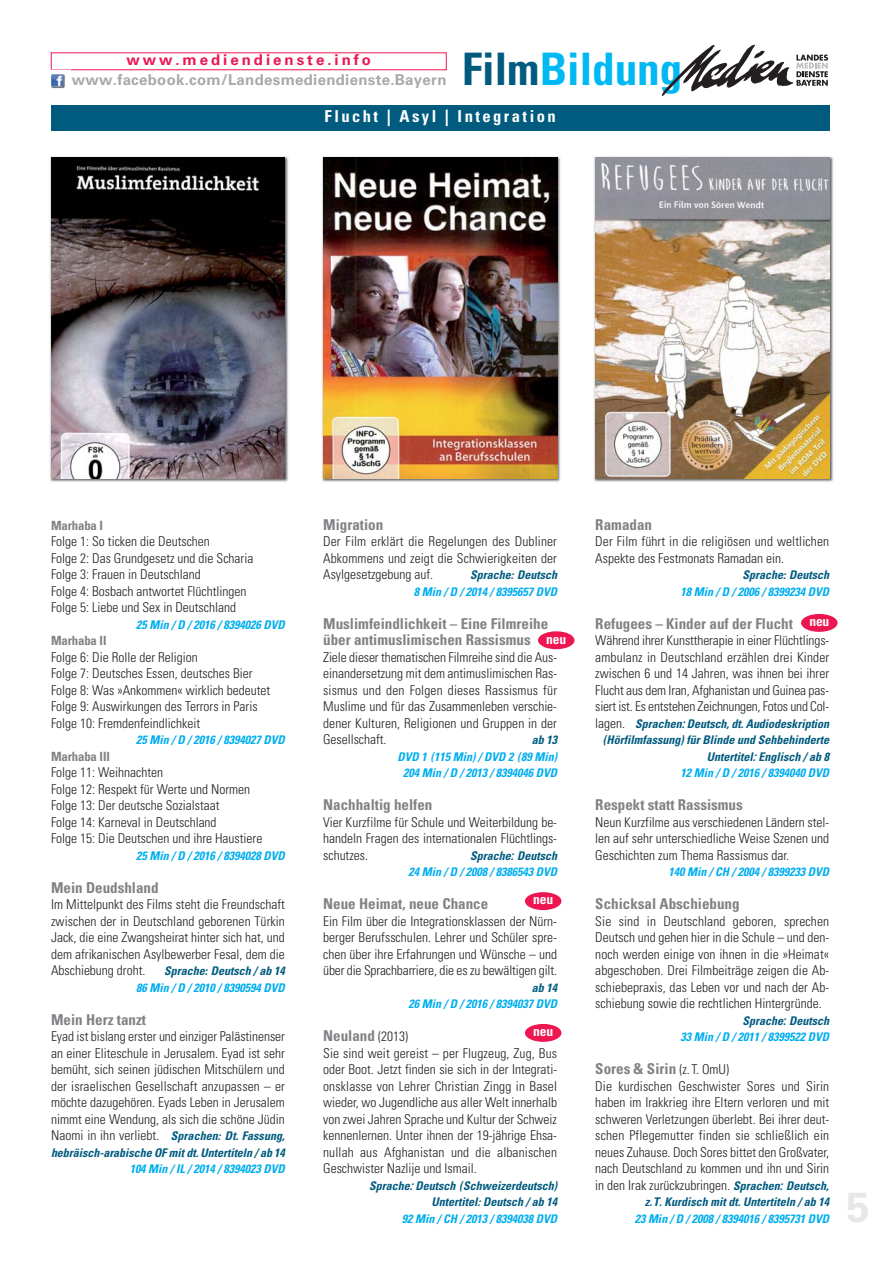
<style>
.page{position:relative;width:893px;height:1263px;background:#fff}
.page>*{position:absolute;margin:0;border:0;box-sizing:border-box;transform-origin:0 0}
.t1{font:700 condensed 45px "Univers";color:#00b9f2}
.t2{font:700 42px "Univers";color:#e6e7e8}
.t3{font:700 condensed 16.5px "Univers";letter-spacing:.15em;color:#fff}
.t4{font:700 condensed 15px/16.5px "Univers";color:#808285}
.t5{font:700 15px "Univers";letter-spacing:.02em;color:#a7a9ac}
.t6{font:700 15px "Univers";letter-spacing:.2em;color:#ed1651}
.t7{font:300 condensed 13.5px/16.5px "Univers";color:#231f20;text-align:justify}
.t8{font:700 condensed 13.5px "Univers";letter-spacing:-.01em;color:#fff}
.t9{font:700 condensed 12.75px "Univers";letter-spacing:-.01em;color:#808285}
.t10{font:italic 700 condensed 12px/16.5px "Univers";color:#00aeef;text-align:center}
.t11{font:italic 700 condensed 12px/16.5px "Univers";color:#005b7f;text-align:right}
.s1{color:#005b7f}
.s2{font-weight:300;font-style:normal;font-size:13.5px;color:#231f20}
.s3{font-weight:300;font-size:13.5px;color:#231f20}
.s4{font-weight:700;font-style:italic;font-size:12px;color:#005b7f}
</style>
<div class="page">
<div style="left:51px;top:106px;width:778px;height:25px;background:#005b7f"></div>
<img style="left:661px;top:45px;width:133px;height:51px">
<svg style="left:796px;top:55px;width:32px;height:31px"></svg>
<img style="left:50px;top:69px;width:15px;height:20px">
<svg style="left:51px;top:69px;width:19px;height:17px"></svg>
<img style="left:50px;top:156px;width:239px;height:326px">
<img style="left:52px;top:157px;width:233px;height:321px">
<img style="left:322px;top:156px;width:239px;height:326px">
<img style="left:323px;top:157px;width:234px;height:321px">
<img style="left:594px;top:156px;width:240px;height:326px">
<img style="left:595px;top:157px;width:234px;height:321px">
<div style="left:525px;top:1024px;width:36px;height:18px;background:#ed1651;border-radius:50%"></div>
<div style="left:801px;top:614px;width:37px;height:18px;background:#ed1651;border-radius:50%"></div>
<div style="left:525px;top:892px;width:36px;height:18px;background:#ed1651;border-radius:50%"></div>
<div style="left:538px;top:631px;width:36px;height:18px;background:#ed1651;border-radius:50%"></div>
<h1 class="t1" style="left:462px;top:53px;width:221px"><span class="s1">Film</span>Bildung</h1>
<p class="t3" style="left:325px;top:111px;width:233px">Flucht | Asyl | Integration</p>
<p class="t6" style="left:126px;top:54px;width:246px">www.mediendienste.info</p>
<p class="t5" style="left:72px;top:74px;width:376px">www.facebook.com/Landesmediendienste.Bayern</p>
<p class="t9" style="left:51px;top:520px;width:54px">Marhaba I</p>
<p class="t7" style="left:51px;top:534px;width:204px;text-align:left">Folge 1: So ticken die Deutschen<br>Folge 2: Das Grundgesetz und die Scharia Folge 3: Frauen in Deutschland<br>Folge 4: Bosbach antwortet Flüchtlingen Folge 5: Liebe und Sex in Deutschland</p>
<p class="t10" style="left:136px;top:617px;width:150px">25 Min / D / 2016 / 8394026 DVD</p>
<p class="t9" style="left:51px;top:636px;width:57px">Marhaba II</p>
<p class="t7" style="left:51px;top:650px;width:221px;text-align:left">Folge 6: Die Rolle der Religion<br>Folge 7: Deutsches Essen, deutsches Bier Folge 8: Was »Ankommen« wirklich bedeutet Folge 9: Auswirkungen des Terrors in Paris Folge 10: Fremdenfeindlichkeit</p>
<p class="t10" style="left:136px;top:733px;width:150px">25 Min / D / 2016 / 8394027 DVD</p>
<p class="t9" style="left:51px;top:751px;width:60px">Marhaba III</p>
<p class="t7" style="left:51px;top:765px;width:213px;text-align:left">Folge 11: Weihnachten<br>Folge 12: Respekt für Werte und Normen Folge 13: Der deutsche Sozialstaat<br>Folge 14: Karneval in Deutschland<br>Folge 15: Die Deutschen und ihre Haustiere</p>
<p class="t10" style="left:136px;top:848px;width:150px">25 Min / D / 2016 / 8394028 DVD</p>
<p class="t4" style="left:51px;top:880px;width:109px">Mein Deudshland</p>
<p class="t7" style="left:51px;top:897px;width:235px">Im Mittelpunkt des Films steht die Freundschaft zwischen der in Deutschland geborenen Türkin Jack, die eine Zwangsheirat hinter sich hat, und dem afrikanischen Asylbewerber Fesal, dem die Abschiebung droht.</p>
<p class="t11" style="left:164px;top:964px;width:122px">Sprache.. Deutsch / ab 14</p>
<p class="t10" style="left:136px;top:980px;width:150px">86 Min / D / 2010 / 8390594 DVD</p>
<p class="t4" style="left:51px;top:1012px;width:96px">Mein Herz tanzt</p>
<p class="t7" style="left:51px;top:1029px;width:235px">Eyad ist bislang erster und einziger Palästinenser an einer Eliteschule in Jerusalem. Eyad ist sehr bemüht, sich seinen jüdischen Mitschülern und der israelischen Gesellschaft anzupassen – er möchte dazugehören. Eyads Leben in Jerusalem nimmt eine Wendung, als sich die schöne Jüdin</p>
<p class="t11" style="left:51px;top:1129px;width:235px;text-align:left"><span class="s2">Naomi in ihn verliebt.</span> Sprachen.. Dt. Fassung, hebräisch-arabische OF mit dt. Untertiteln / ab 14</p>
<p class="t10" style="left:130px;top:1162px;width:157px">104 Min / IL / 2014 / 8394023 DVD</p>
<p class="t4" style="left:323px;top:517px;width:61px">Migration</p>
<p class="t7" style="left:323px;top:534px;width:235px">Der Film erklärt die Regelungen des Dubliner Abkommens und zeigt die Schwierig keiten der Asylgesetzgebung auf.</p>
<p class="t11" style="left:470px;top:568px;width:88px">Sprache.. Deutsch</p>
<p class="t10" style="left:414px;top:584px;width:145px">8 Min / D / 2014 / 8395657 DVD</p>
<p class="t4" style="left:323px;top:616px;width:226px">Muslimfeindlichkeit – Eine Filmreihe über antimuslimischen Rassismus</p>
<p class="t7" style="left:323px;top:650px;width:235px">Ziele dieser thematischen Filmreihe sind die Aus&shy;einandersetzung mit dem antimuslimischen Ras&shy;sismus und den Folgen dieses Rassismus für Muslime und für das Zusammenleben verschie&shy;dener Kulturen, Religionen und Gruppen in der Gesellschaft.</p>
<p class="t8" style="left:546px;top:634px;width:21px">neu</p>
<p class="t11" style="left:532px;top:733px;width:27px">ab 13</p>
<p class="t10" style="left:397px;top:749px;width:161px">DVD 1 (115 Min) / DVD 2 (89 Min)<br>204 Min / D / 2013 / 8394046 DVD</p>
<p class="t4" style="left:323px;top:798px;width:111px">Nachhaltig helfen</p>
<p class="t7" style="left:323px;top:815px;width:235px">Vier Kurzfilme für Schule und Weiterbildung be&shy;handeln Fragen des internationalen Flüchtlings&shy;schutzes.</p>
<p class="t11" style="left:470px;top:848px;width:88px">Sprache.. Deutsch</p>
<p class="t10" style="left:408px;top:865px;width:150px">24 Min / D / 2008 / 8386543 DVD</p>
<p class="t4" style="left:323px;top:897px;width:166px">Neue Heimat, neue Chance</p>
<p class="t7" style="left:323px;top:914px;width:235px">Ein Film über die Integrationsklassen der Nürn&shy;berger Berufsschulen. Lehrer und Schüler spre&shy;chen über ihre Erfahrungen und Wünsche – und über die Sprachbarriere, die es zu bewältigen gilt.</p>
<p class="t11" style="left:532px;top:980px;width:27px">ab 14</p>
<p class="t10" style="left:408px;top:997px;width:150px">26 Min / D / 2016 / 8394037 DVD</p>
<p class="t4" style="left:323px;top:1029px;width:86px">Neuland <span class="s3">(2013)</span></p>
<p class="t7" style="left:323px;top:1046px;width:235px">Sie sind weit gereist – per Flugzeug, Zug, Bus oder Boot. Jetzt finden sie sich in der Integrati&shy;onsklasse von Lehrer Christian Zingg in Basel wieder, wo Jugendliche aus aller Welt innerhalb von zwei Jahren Sprache und Kultur der Schweiz kennenlernen. Unter ihnen der 19-jährige Ehsa&shy;nullah aus Afghanistan und die albanischen Geschwister Nazlije und Ismail.</p>
<p class="t11" style="left:369px;top:1178px;width:189px">Sprache..Deutsch (Schweizerdeutsch)<br>Untertitel..Deutsch / ab 14</p>
<p class="t10" style="left:402px;top:1211px;width:157px">92 Min / CH / 2013 / 8394038 DVD</p>
<p class="t8" style="left:533px;top:895px;width:21px">neu</p>
<p class="t8" style="left:533px;top:1026px;width:21px">neu</p>
<p class="t4" style="left:595px;top:517px;width:58px">Ramadan</p>
<p class="t7" style="left:595px;top:534px;width:235px">Der Film führt in die religiösen und weltlichen<br>Aspekte des Festmonats Ramadan ein.</p>
<p class="t11" style="left:742px;top:568px;width:88px">Sprache.. Deutsch</p>
<p class="t10" style="left:681px;top:584px;width:150px">18 Min / D / 2006 / 8399234 DVD</p>
<p class="t4" style="left:595px;top:616px;width:199px">Refugees – Kinder auf der Flucht</p>
<p class="t7" style="left:595px;top:633px;width:235px">Während ihrer Kunsttherapie in einer Flüchtlings&shy;ambulanz in Deutschland erzählen drei Kinder zwischen 6 und 14 Jahren, was ihnen bei ihrer Flucht aus dem Iran, Afghanistan und Guinea pas&shy;siert ist. Es entstehen Zeichnungen, Fotos und Col-</p>
<p class="t11" style="left:595px;top:716px;width:235px"><span class="s2">lagen.</span> Sprachen..Deutsch, dt. Audiodeskription (Hörfilmfassung) für Blinde und Sehbehinderte<br>Untertitel..Englisch / ab 8</p>
<p class="t10" style="left:681px;top:766px;width:150px">12 Min / D / 2016 / 8394040 DVD</p>
<p class="t4" style="left:595px;top:798px;width:149px">Respekt statt Rassismus</p>
<p class="t7" style="left:595px;top:815px;width:235px">Neun Kurzfilme aus verschiedenen Ländern stel&shy;len auf sehr unterschiedliche Weise Szenen und Geschichten zum Thema Rassismus dar.</p>
<p class="t10" style="left:669px;top:865px;width:162px">140 Min / CH / 2004 / 8399233 DVD</p>
<p class="t4" style="left:595px;top:897px;width:146px">Schicksal Abschiebung</p>
<p class="t7" style="left:595px;top:914px;width:235px">Sie sind in Deutschland geboren, sprechen Deutsch und gehen hier in die Schule – und den&shy;noch werden einige von ihnen in die »Heimat« abgeschoben. Drei Filmbeiträge zeigen die Ab&shy;schiebepraxis, das Leben vor und nach der Ab&shy;schiebung sowie die rechtlichen Hintergründe.</p>
<p class="t11" style="left:742px;top:1013px;width:88px">Sprache.. Deutsch</p>
<p class="t10" style="left:681px;top:1030px;width:150px">33 Min / D / 2011 / 8399522 DVD</p>
<p class="t4" style="left:595px;top:1062px;width:135px">Sores &amp; Sirin <span class="s3">(z.T. OmU)</span></p>
<p class="t7" style="left:595px;top:1079px;width:235px">Die kurdischen Geschwister Sores und Sirin haben im Irakkrieg ihre Eltern verloren und mit schweren Verletzungen überlebt. Bei ihrer deut&shy;schen Pflegemutter finden sie schließlich ein neues Zuhause. Doch Sores bittet den Großvater, nach Deutschland zu kommen und ihn und Sirin in den Irak zurückzubringen. <span class="s4">Sprachen.</span><sup>.</sup> <span class="s4">Deutsch,</span></p>
<p class="t11" style="left:645px;top:1195px;width:186px">z.T. Kurdisch mit dt. Untertiteln / ab 14</p>
<p class="t10" style="left:635px;top:1211px;width:196px">23 Min / D / 2008 / 8394016 / 8395731 DVD</p>
<p class="t8" style="left:809px;top:616px;width:21px">neu</p>
<h2 class="t2" style="left:846px;top:1192px;width:25px">5</h2>
</div>
